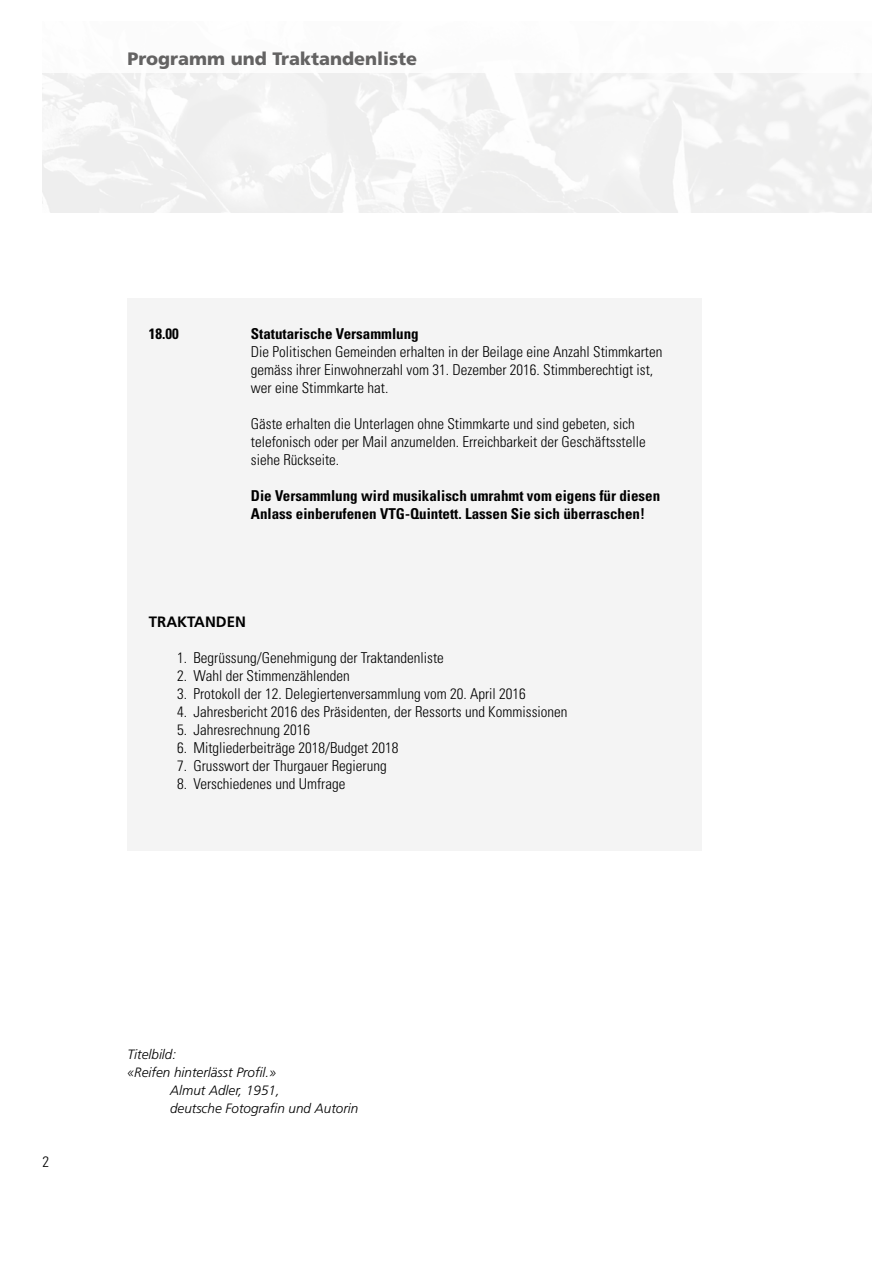
<style>
.page{position:relative;width:893px;height:1263px;background:#fff}
.page>*{position:absolute;margin:0;border:0;box-sizing:border-box;transform-origin:0 0}
.t1{font:900 18px "Frutiger LT Std";color:#646363}
.t2{font:300 condensed 15px/18px "Univers LT Std";color:#000}
.t3{font:700 condensed 15px/18px "Univers LT Std";color:#000}
.t4{font:700 15px "Frutiger LT Std";color:#000}
.t5{font:italic 300 13.5px "Frutiger LT Std";color:#000}
</style>
<div class="page">
<div style="left:128px;top:298px;width:574px;height:552px;background:#f4f4f4"></div>
<p class="t1" style="left:128px;top:47px;width:291px">Programm und Traktandenliste</p>
<p class="t3" style="left:149px;top:325px;width:31px">18.00</p>
<p class="t3" style="left:251px;top:325px;width:169px">Statutarische Versammlung</p>
<p class="t2" style="left:251px;top:343px;width:413px">Die Politischen Gemeinden erhalten in der Beilage eine Anzahl Stimmkarten gemäss ihrer Einwohnerzahl vom 31. Dezember 2016. Stimmberechtigt ist, wer eine Stimmkarte hat.</p>
<p class="t2" style="left:251px;top:415px;width:396px">Gäste erhalten die Unterlagen ohne Stimmkarte und sind gebeten, sich telefonisch oder per Mail anzumelden. Erreichbarkeit der Geschäftsstelle siehe Rückseite.</p>
<p class="t3" style="left:251px;top:487px;width:411px">Die Versammlung wird musikalisch umrahmt vom eigens für diesen<br>Anlass einberufenen VTG-Quintett. Lassen Sie sich überraschen!</p>
<p class="t4" style="left:149px;top:613px;width:99px">TRAKTANDEN</p>
<p class="t2" style="left:177px;top:649px;width:268px">1. Begrüssung/Genehmigung der Traktandenliste</p>
<p class="t2" style="left:177px;top:667px;width:174px">2. Wahl der Stimmenzählenden</p>
<p class="t2" style="left:177px;top:685px;width:350px">3. Protokoll der 12. Delegiertenversammlung vom 20. April 2016</p>
<p class="t2" style="left:177px;top:703px;width:392px">4. Jahresbericht 2016 des Präsidenten, der Ressorts und Kommissionen</p>
<p class="t2" style="left:177px;top:721px;width:134px">5. Jahresrechnung 2016</p>
<p class="t2" style="left:177px;top:739px;width:223px">6. Mitgliederbeiträge 2018/Budget 2018</p>
<p class="t2" style="left:177px;top:757px;width:211px">7. Grusswort der Thurgauer Regierung</p>
<p class="t2" style="left:177px;top:775px;width:170px">8. Verschiedenes und Umfrage</p>
<p class="t2" style="left:43px;top:1153px;width:8px">2</p>
<p class="t5" style="left:128px;top:1047px;width:50px">Titelbild:</p>
<p class="t5" style="left:128px;top:1065px;width:150px">«Reifen hinterlässt Profil.»</p>
<p class="t5" style="left:170px;top:1083px;width:111px">Almut Adler, 1951,</p>
<p class="t5" style="left:170px;top:1101px;width:190px">deutsche Fotografin und Autorin</p>
</div>
